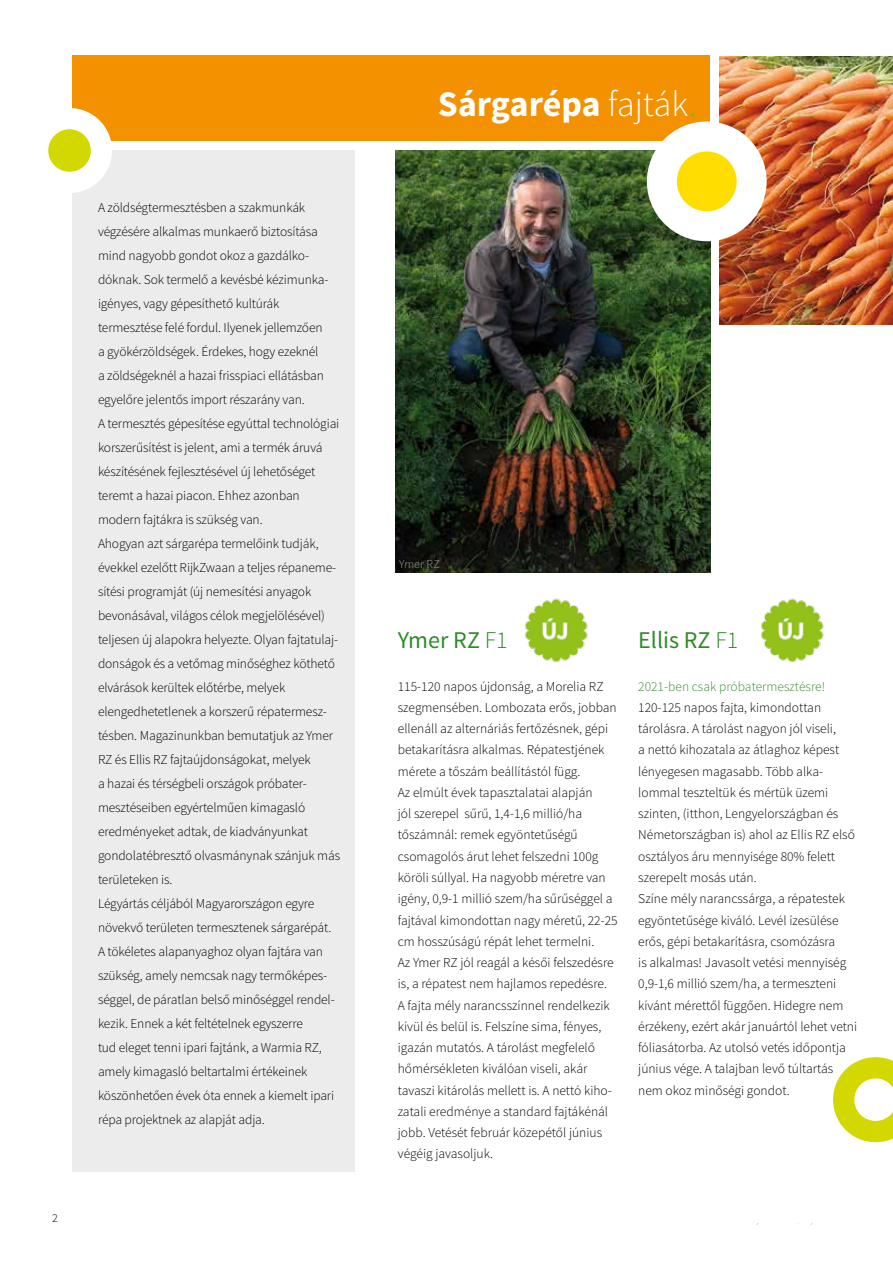
<style>
.page{position:relative;width:893px;height:1263px;background:#fff}
.page>*{position:absolute;margin:0;border:0;box-sizing:border-box;transform-origin:0 0}
.t1{font:700 36px "Source Sans Pro";letter-spacing:-.005em;color:#fff}
.t2{font:24px "Source Sans Pro";color:#2d8b28}
.t3{font:300 13.5px/21.3px "Source Sans Pro";letter-spacing:-.01em;color:#000}
.t4{font:300 13.5px "Source Sans Pro";color:#368d2f}
.t5{font:300 12px "Source Sans Pro";letter-spacing:.015em;color:#9c9c9d}
.t6{font:300 12px "Source Sans Pro";color:#000}
.s1{font-weight:300}
.s2{font-weight:300;color:#75b726}
</style>
<div class="page">
<img style="left:395px;top:150px;width:315px;height:423px">
<img style="left:720px;top:56px;width:173px;height:268px">
<div style="left:72px;top:56px;width:637px;height:85px;background:#f39100"></div>
<div style="left:647px;top:121px;width:120px;height:120px;background:#fff;border-radius:50%"></div>
<div style="left:677px;top:151px;width:60px;height:60px;background:#fd0;border-radius:50%"></div>
<div style="left:72px;top:150px;width:283px;height:1021px;background:#ececec"></div>
<div style="left:27px;top:108px;width:85px;height:85px;background:#fff;border-radius:50%"></div>
<div style="left:48px;top:129px;width:43px;height:43px;background:#d3d800;border-radius:50%"></div>
<img style="left:761px;top:598px;width:63px;height:65px">
<img style="left:525px;top:598px;width:63px;height:65px">
<svg style="left:833px;top:1057px;width:60px;height:85px"></svg>
<p class="t6" style="left:52px;top:1211px;width:7px">2</p>
<p class="t3" style="left:98px;top:195px;width:244px;line-height:24px">A zöldségtermesztésben a szakmunkák végzésére alkalmas munkaerő biztosítása mind nagyobb gondot okoz a gazdálko&shy;dóknak. Sok termelő a kevésbé kézimunka&shy;igényes, vagy gépesíthető kultúrák termesztése felé fordul. Ilyenek jellemzően<br>a gyökérzöldségek. Érdekes, hogy ezeknél<br>a zöldségeknél a hazai frisspiaci ellátásban egyelőre jelentős import részarány van.<br>A termesztés gépesítése egyúttal technológiai korszerűsítést is jelent, ami a termék áruvá készítésének fejlesztésével új lehetőséget teremt a hazai piacon. Ehhez azonban modern fajtákra is szükség van.<br>Ahogyan azt sárgarépa termelőink tudják, évekkel ezelőtt RijkZwaan a teljes répaneme&shy;sítési programját (új nemesítési anyagok bevonásával, világos célok megjelölésével) teljesen új alapokra helyezte. Olyan fajtatulaj&shy;donságok és a vetőmag minőséghez köthető elvárások kerültek előtérbe, melyek elengedhetetlenek a korszerű répatermesz&shy;tésben. Magazinunkban bemutatjuk az Ymer RZ és Ellis RZ fajtaújdonságokat, melyek<br>a hazai és térségbeli országok próbater&shy;mesztéseiben egyértelműen kimagasló eredményeket adtak, de kiadványunkat gondolatébresztő olvasmánynak szánjuk más területeken is.<br>Légyártás céljából Magyarországon egyre növekvő területen termesztenek sárgarépát.<br>A tökéletes alapanyaghoz olyan fajtára van szükség, amely nemcsak nagy termőképes&shy;séggel, de páratlan belső minőséggel rendel&shy;kezik. Ennek a két feltételnek egyszerre<br>tud eleget tenni ipari fajtánk, a Warmia RZ, amely kimagasló beltartalmi értékeinek köszönhetően évek óta ennek a kiemelt ipari répa projektnek az alapját adja.</p>
<h1 class="t1" style="left:438px;top:81px;width:260px">Sárgarépa <span class="s1">fajták</span><span class="s2">.</span></h1>
<p class="t5" style="left:399px;top:557px;width:42px">Ymer RZ</p>
<h2 class="t2" style="left:398px;top:625px;width:111px">Ymer RZ <span class="s1">F1</span></h2>
<p class="t3" style="left:398px;top:675px;width:221px">115-120 napos újdonság, a Morelia RZ szegmensében. Lombozata erős, jobban ellenáll az alternáriás fertőzésnek, gépi betakarításra alkalmas. Répatestjének mérete a tőszám beállítástól függ.<br>Az elmúlt évek tapasztalatai alapján<br>jól szerepel sűrű, 1,4-1,6 millió/ha tőszámnál: remek egyöntetűségű csomagolós árut lehet felszedni 100g köröli súllyal. Ha nagyobb méretre van igény, 0,9-1 millió szem/ha sűrűséggel a fajtával kimondottan nagy méretű, 22-25 cm hosszúságú répát lehet termelni.<br>Az Ymer RZ jól reagál a késői felszedésre is, a répatest nem hajlamos repedésre.<br>A fajta mély narancsszínnel rendelkezik kívül és belül is. Felszíne sima, fényes, igazán mutatós. A tárolást megfelelő hőmérsékleten kiválóan viseli, akár tavaszi kitárolás mellett is. A nettó kiho&shy;zatali eredménye a standard fajtákénál jobb. Vetését február közepétől június végéig javasoljuk.</p>
<h2 class="t2" style="left:638px;top:625px;width:102px">Ellis RZ <span class="s1">F1</span></h2>
<p class="t4" style="left:638px;top:678px;width:188px">2021-ben csak próbatermesztésre!</p>
<p class="t3" style="left:638px;top:697px;width:220px">120-125 napos fajta, kimondottan tárolásra. A tárolást nagyon jól viseli,<br>a nettó kihozatala az átlaghoz képest lényegesen magasabb. Több alka&shy;lommal teszteltük és mértük üzemi szinten, (itthon, Lengyelországban és Németországban is) ahol az Ellis RZ első osztályos áru mennyisége 80% felett szerepelt mosás után.<br>Színe mély narancssárga, a répatestek egyöntetűsége kiváló. Levél ízesülése erős, gépi betakarításra, csomózásra<br>is alkalmas! Javasolt vetési mennyiség 0,9-1,6 millió szem/ha, a termeszteni kívánt mérettől függően. Hidegre nem érzékeny, ezért akár januártól lehet vetni fóliasátorba. Az utolsó vetés időpontja június vége. A talajban levő túltartás nem okoz minőségi gondot.</p>
</div>
